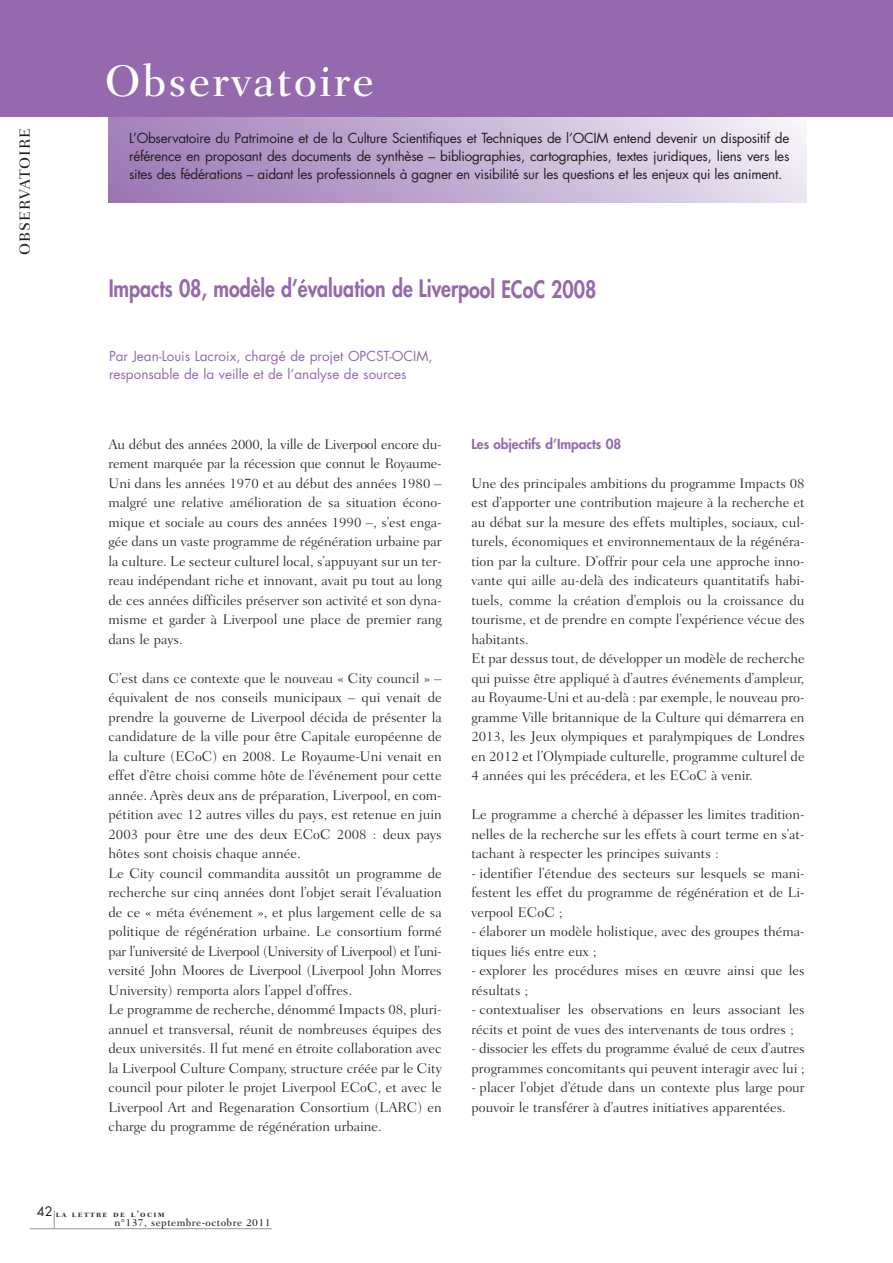
<style>
.page{position:relative;width:893px;height:1263px;background:#fff}
.page>*{position:absolute;margin:0;border:0;box-sizing:border-box;transform-origin:0 0}
.t1{font:500 45px "Fairfield LH";letter-spacing:.045em;color:#fff}
.t2{font:800 23.4px "Futura";color:#9469ad;scale:.83 1}
.t3{font:15px "Fairfield LH Medium SC";letter-spacing:.07em;color:#231f20}
.t4{font:300 14.25px/19.5px "Fairfield LH";color:#231f20}
.t5{font:13.5px/18px "Futura";letter-spacing:-.02em;color:#231f20;text-align:justify}
.t6{font:13.5px/18px "Futura";color:#9469ad}
.t7{font:800 13.5px "Futura";color:#9469ad}
.t8{font:12.75px "Futura";color:#231f20}
.t9{font:500 10.5px "Fairfield LH";letter-spacing:.04em;color:#231f20}
.t10{font:9px "Fairfield LH Bold SC";letter-spacing:.15em;color:#231f20}
</style>
<div class="page">
<svg style="left:54px;top:1210px;width:1px;height:18px"></svg>
<hr style="left:30px;top:1228px;width:242px;height:1px;background:#939598">
<svg style="left:108px;top:116px;width:698px;height:87px;background:#c5b0d4"></svg>
<div style="left:0;top:0;width:893px;height:116px;background:#9469ad"></div>
<p class="t3" style="left:19px;top:255px;width:129px;rotate:-90deg">OBSERVATOIRE</p>
<h1 class="t1" style="left:105px;top:63px;width:271px">Observatoire</h1>
<p class="t5" style="left:129px;top:130px;width:662px">L’Observatoire du Patrimoine et de la Culture Scientifiques et Techniques de l’OCIM entend devenir un dispositif de référence en proposant des documents de synthèse – bibliographies, cartographies, textes juridiques, liens vers les sites des fédérations – aidant les professionnels à gagner en visibilité sur les questions et les enjeux qui les animent.</p>
<h2 class="t2" style="left:109px;top:278px;width:589px">Impacts 08, modèle d’évaluation de Liverpool ECoC 2008</h2>
<p class="t6" style="left:109px;top:349px;width:325px">Par Jean-Louis Lacroix, chargé de projet OPCST-OCIM, responsable de la veille et de l’analyse de sources</p>
<p class="t4" style="left:109px;top:435px;width:335px;text-align:justify">Au début des années 2000, la ville de Liverpool encore du&shy;rement marquée par la récession que connut le Royaume-Uni dans les années 1970 et au début des années 1980 – malgré une relative amélioration de sa situation écono&shy;mique et sociale au cours des années 1990 –, s’est enga&shy;gée dans un vaste programme de régénération urbaine par la culture. Le secteur culturel local, s’appuyant sur un ter&shy;reau indépendant riche et innovant, avait pu tout au long de ces années difficiles préserver son activité et son dyna&shy;misme et garder à Liverpool une place de premier rang dans le pays.</p>
<p class="t4" style="left:109px;top:669px;width:335px">C’est dans ce contexte que le nouveau « City council » – équivalent de nos conseils municipaux – qui venait de prendre la gouverne de Liverpool décida de présenter la candidature de la ville pour être Capitale européenne de la culture (ECoC) en 2008. Le Royaume-Uni venait en effet d’être choisi comme hôte de l’événement pour cette année. Après deux ans de préparation, Liverpool, en com&shy;pétition avec 12 autres villes du pays, est retenue en juin 2003 pour être une des deux ECoC 2008 : deux pays hôtes sont choisis chaque année.<br>Le City council commandita aussitôt un programme de recherche sur cinq années dont l’objet serait l’évaluation de ce « méta événement », et plus largement celle de sa politique de régénération urbaine. Le consortium formé par l’université de Liverpool (University of Liverpool) et l’uni&shy;versité John Moores de Liverpool (Liverpool John Morres University) remporta alors l’appel d’offres.<br>Le programme de recherche, dénommé Impacts 08, pluri&shy;annuel et transversal, réunit de nombreuses équipes des deux universités. Il fut mené en étroite collaboration avec la Liverpool Culture Company, structure créée par le City council pour piloter le projet Liverpool ECoC, et avec le Liverpool Art and Regenaration Consortium (LARC) en charge du programme de régénération urbaine.</p>
<p class="t7" style="left:471px;top:437px;width:151px">Les objectifs d’Impacts 08</p>
<p class="t4" style="left:471px;top:474px;width:335px">Une des principales ambitions du programme Impacts 08 est d’apporter une contribution majeure à la recherche et au débat sur la mesure des effets multiples, sociaux, cul&shy;turels, économiques et environnementaux de la régénéra&shy;tion par la culture. D’offrir pour cela une approche inno&shy;vante qui aille au-delà des indicateurs quantitatifs habi&shy;tuels, comme la création d’emplois ou la croissance du tourisme, et de prendre en compte l’expérience vécue des habitants.<br>Et par dessus tout, de développer un modèle de recherche qui puisse être appliqué à d’autres événements d’ampleur, au Royaume-Uni et au-delà : par exemple, le nouveau pro&shy;gramme Ville britannique de la Culture qui démarrera en 2013, les Jeux olympiques et paralympiques de Londres en 2012 et l’Olympiade culturelle, programme culturel de 4 années qui les précédera, et les ECoC à venir.</p>
<p class="t4" style="left:471px;top:806px;width:335px;text-align:justify">Le programme a cherché à dépasser les limites tradition&shy;nelles de la recherche sur les effets à court terme en s’at&shy;tachant à respecter les principes suivants :</p>
<p class="t4" style="left:471px;top:864px;width:335px;text-align:justify">- identifier l’étendue des secteurs sur lesquels se mani&shy;festent les effet du programme de régénération et de Li&shy;verpool ECoC ;</p>
<p class="t4" style="left:471px;top:923px;width:335px">- élaborer un modèle holistique, avec des groupes théma&shy;tiques liés entre eux ;</p>
<p class="t4" style="left:471px;top:962px;width:335px">- explorer les procédures mises en œuvre ainsi que les résultats ;</p>
<p class="t4" style="left:471px;top:1001px;width:335px">- contextualiser les observations en leurs associant les récits et point de vues des intervenants de tous ordres ;</p>
<p class="t4" style="left:471px;top:1040px;width:335px">- dissocier les effets du programme évalué de ceux d’autres programmes concomitants qui peuvent interagir avec lui ;</p>
<p class="t4" style="left:471px;top:1079px;width:335px">- placer l’objet d’étude dans un contexte plus large pour pouvoir le transférer à d’autres initiatives apparentées.</p>
<p class="t8" style="left:37px;top:1205px;width:17px">42</p>
<p class="t10" style="left:56px;top:1210px;width:110px">la lettre de l’ocim</p>
<p class="t9" style="left:114px;top:1218px;width:158px">n°137, septembre-octobre 2011</p>
</div>
